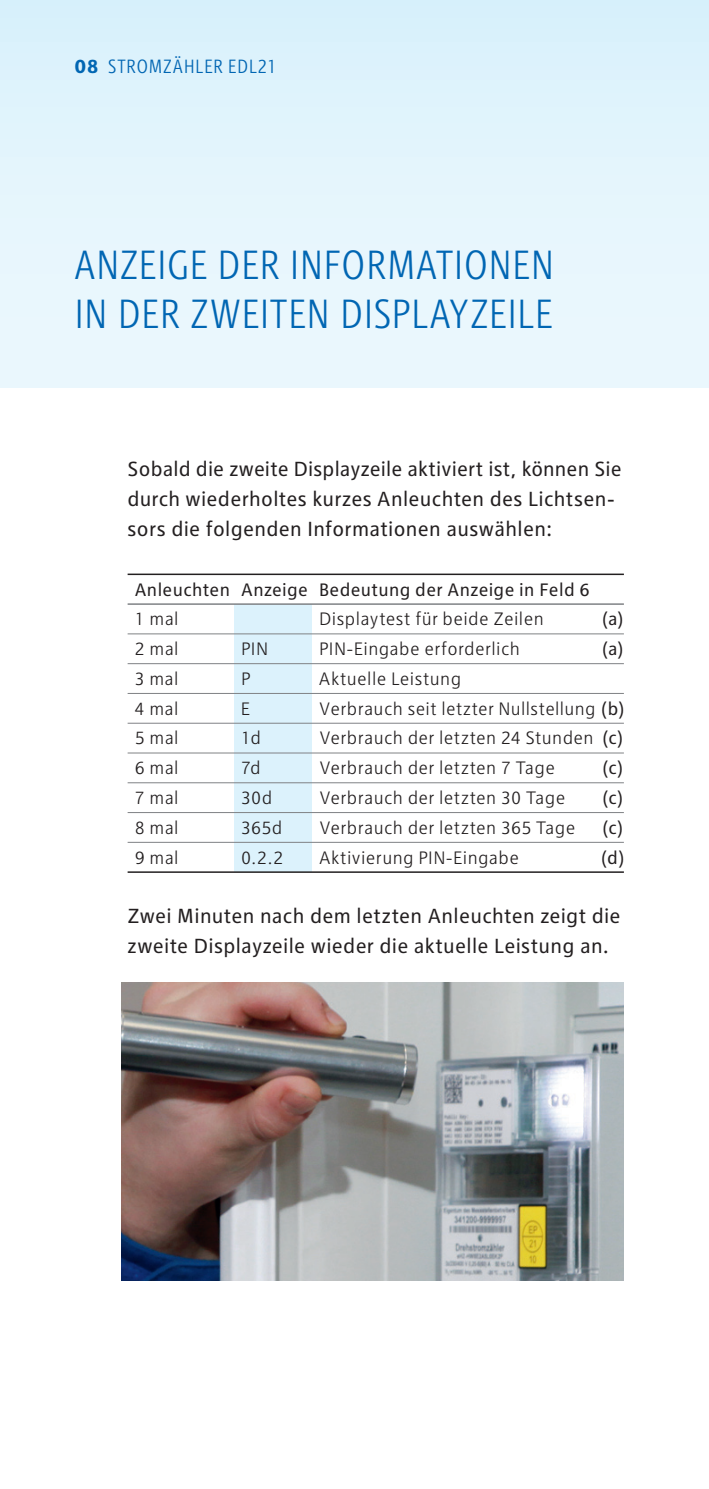
<style>
.page{position:relative;width:709px;height:1489px;background:#fff}
.page>*{position:absolute;margin:0;border:0;box-sizing:border-box;transform-origin:0 0}
.t1{font:300 condensed 42.5px/48.8px "RWE Headline";letter-spacing:.01em;color:#0166b3}
.t2{font:21.25px/29.8px "RWE Text";letter-spacing:.015em;color:#231f20}
.t3{font:300 condensed 20px "RWE Text";letter-spacing:.02em;color:#0166b3}
.t4{font:300 18.75px "RWE Text";letter-spacing:.02em;color:#231f20}
.t5{font:18.75px "RWE Text";letter-spacing:.02em;color:#231f20}
.s1{font-weight:700;font-stretch:normal}
.s2{font-weight:400}
</style>
<div class="page">
<div style="left:0;top:0;width:709px;height:387px;background:linear-gradient(to right,#e3f5fc,#e3f5fc)"></div>
<div style="left:234px;top:604px;width:78px;height:268px;background:#dcf2fc"></div>
<hr style="left:128px;top:603px;width:496px;height:2px;background:#808285">
<hr style="left:128px;top:633px;width:496px;height:1px;background:#808285">
<hr style="left:128px;top:663px;width:496px;height:1px;background:#808285">
<hr style="left:128px;top:693px;width:496px;height:1px;background:#808285">
<hr style="left:128px;top:722px;width:496px;height:1px;background:#808285">
<hr style="left:128px;top:752px;width:496px;height:1px;background:#808285">
<hr style="left:128px;top:782px;width:496px;height:1px;background:#808285">
<hr style="left:128px;top:812px;width:496px;height:1px;background:#808285">
<hr style="left:128px;top:841px;width:496px;height:1px;background:#808285">
<hr style="left:128px;top:871px;width:496px;height:1px;background:#231f20">
<hr style="left:128px;top:573px;width:496px;height:2px;background:#231f20">
<img style="left:122px;top:982px;width:501px;height:298px">
<p class="t3" style="left:74px;top:55px;width:204px"><span class="s1">08</span> STROMZÄHLER EDL21</p>
<h1 class="t1" style="left:74px;top:240px;width:481px">ANZEIGE DER INFORMATIONEN<br>IN DER ZWEITEN DISPLAYZEILE</h1>
<p class="t2" style="left:128px;top:454px;width:495px">Sobald die zweite Displayzeile aktiviert ist, können Sie durch wiederholtes kurzes Anleuchten des Lichtsen&shy;sors die folgenden Informationen auswählen:</p>
<p class="t5" style="left:135px;top:578px;width:457px">Anleuchten Anzeige Bedeutung der Anzeige in Feld 6</p>
<p class="t4" style="left:135px;top:608px;width:45px">1 mal</p>
<p class="t4" style="left:319px;top:608px;width:226px">Displaytest für beide Zeilen</p>
<p class="t5" style="left:602px;top:608px;width:22px">(a)</p>
<p class="t4" style="left:135px;top:638px;width:45px">2 mal</p>
<p class="t4" style="left:241px;top:638px;width:29px">PIN</p>
<p class="t4" style="left:319px;top:638px;width:202px">PIN-Eingabe erforderlich</p>
<p class="t5" style="left:602px;top:638px;width:22px">(a)</p>
<p class="t4" style="left:135px;top:668px;width:45px">3 mal</p>
<p class="t4" style="left:241px;top:668px;width:11px">P</p>
<p class="t4" style="left:319px;top:668px;width:144px">Aktuelle Leistung</p>
<p class="t4" style="left:135px;top:697px;width:45px">4 mal</p>
<p class="t4" style="left:241px;top:697px;width:11px">E</p>
<p class="t4" style="left:319px;top:697px;width:306px">Verbrauch seit letzter Nullstellung <span class="s2">(b)</span></p>
<p class="t4" style="left:135px;top:727px;width:45px">5 mal</p>
<p class="t4" style="left:241px;top:727px;width:21px">1d</p>
<p class="t4" style="left:319px;top:727px;width:305px">Verbrauch der letzten 24 Stunden <span class="s2">(c)</span></p>
<p class="t4" style="left:135px;top:757px;width:45px">6 mal</p>
<p class="t4" style="left:241px;top:757px;width:21px">7d</p>
<p class="t4" style="left:319px;top:757px;width:237px">Verbrauch der letzten 7 Tage</p>
<p class="t5" style="left:603px;top:757px;width:21px">(c)</p>
<p class="t4" style="left:135px;top:787px;width:45px">7 mal</p>
<p class="t4" style="left:241px;top:787px;width:33px">30d</p>
<p class="t4" style="left:319px;top:787px;width:248px">Verbrauch der letzten 30 Tage</p>
<p class="t5" style="left:603px;top:787px;width:21px">(c)</p>
<p class="t4" style="left:135px;top:816px;width:45px">8 mal</p>
<p class="t4" style="left:241px;top:816px;width:43px">365d</p>
<p class="t4" style="left:319px;top:816px;width:258px">Verbrauch der letzten 365 Tage</p>
<p class="t5" style="left:603px;top:816px;width:21px">(c)</p>
<p class="t4" style="left:135px;top:846px;width:45px">9 mal</p>
<p class="t4" style="left:241px;top:846px;width:44px">0.2.2</p>
<p class="t4" style="left:319px;top:846px;width:201px">Aktivierung PIN-Eingabe</p>
<p class="t5" style="left:601px;top:846px;width:24px">(d)</p>
<p class="t2" style="left:128px;top:901px;width:494px">Zwei Minuten nach dem letzten Anleuchten zeigt die zweite Displayzeile wieder die aktuelle Leistung an.</p>
</div>
